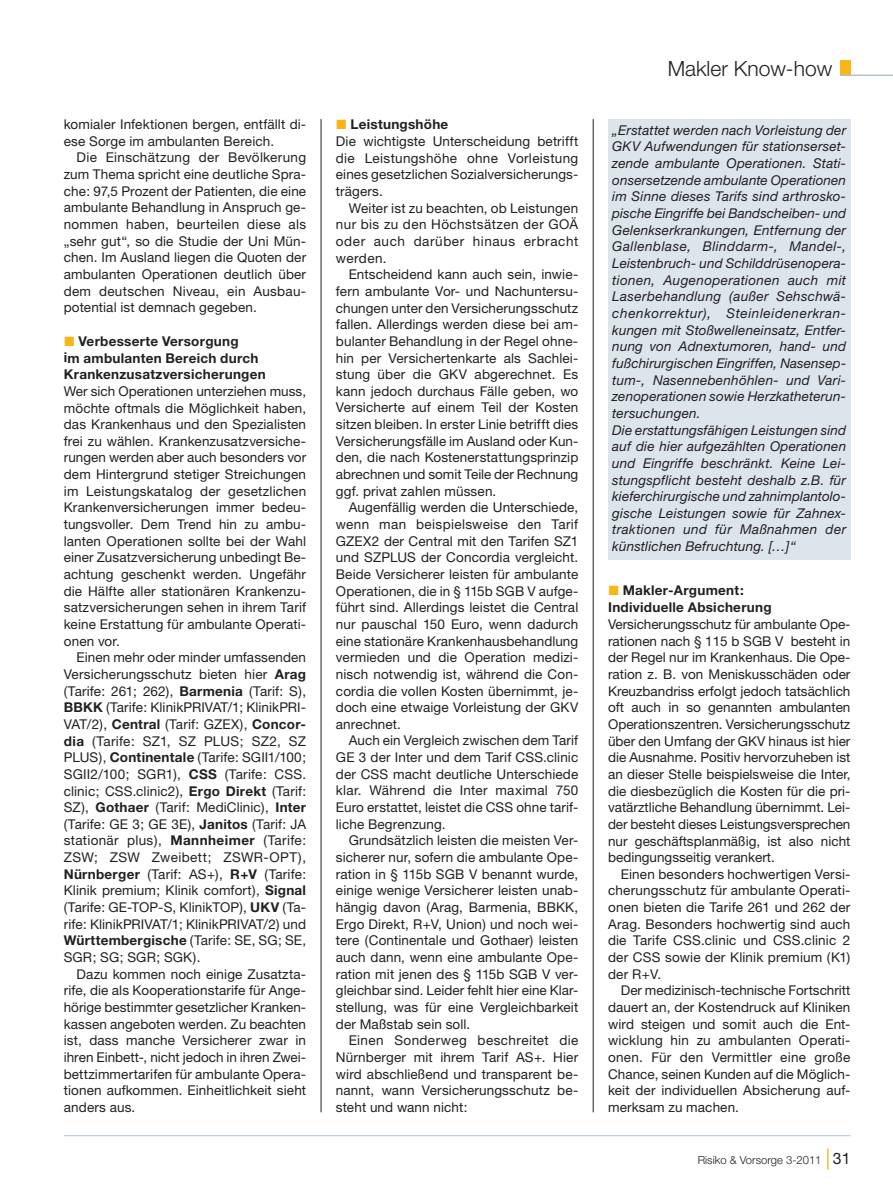
<style>
.page{position:relative;width:893px;height:1191px;background:#fff}
.page>*{position:absolute;margin:0;border:0;box-sizing:border-box;transform-origin:0 0}
.t1{font:300 21px "Helvetica Neue";color:#231f20}
.t2{font:13.5px/16.6px "Helvetica Neue";letter-spacing:.01em;color:#231f20;text-align:justify}
.t3{font:italic 13.5px/16.6px "Helvetica Neue";letter-spacing:.015em;color:#231f20}
.t4{font:700 13.5px/16.8px "Helvetica Neue";letter-spacing:.02em;color:#231f20}
.t5{font:300 11.25px "Helvetica Neue";color:#231f20}
.s1{font-family:"BB Sonderzeichen";font-weight:400;color:#f9b614}
.s2{font-weight:700}
.s3{font-family:"BB Sonderzeichen";color:#f9b614}
.s4{font-weight:400;font-size:15.75px}
</style>
<div class="page">
<div style="left:608px;top:119px;width:242px;height:441px;background:#dce4ec"></div>
<hr style="left:64px;top:1135px;width:786px;height:1px;background:#b0c2d2">
<svg style="left:827px;top:1148px;width:1px;height:21px"></svg>
<div style="left:840px;top:60px;width:10px;height:15px;background:#f9b614"></div>
<hr style="left:840px;top:75px;width:53px;height:1px;background:#b0c2d2">
<hr style="left:321px;top:119px;width:1px;height:993px;background:#231f20">
<hr style="left:593px;top:119px;width:1px;height:993px;background:#231f20">
<p class="t2" style="left:64px;top:117px;width:244px">komialer Infektionen bergen, entfällt di&shy;ese Sorge im ambulanten Bereich.</p>
<p class="t2" style="left:64px;top:151px;width:244px;text-indent:13px">Die Einschätzung der Bevölkerung zum Thema spricht eine deutliche Spra&shy;che: 97,5 Prozent der Patienten, die eine ambulante Behandlung in Anspruch ge&shy;nommen haben, beurteilen diese als „sehr gut“, so die Studie der Uni Mün&shy;chen. Im Ausland liegen die Quoten der ambulanten Operationen deutlich über dem deutschen Niveau, ein Ausbau&shy;potential ist demnach gegeben.</p>
<p class="t4" style="left:64px;top:334px;width:204px"><span class="s1">L</span> Verbesserte Versorgung<br>im ambulanten Bereich durch<br>Krankenzusatzversicherungen</p>
<p class="t2" style="left:64px;top:384px;width:244px">Wer sich Operationen unterziehen muss, möchte oftmals die Möglichkeit haben, das Krankenhaus und den Spezialisten frei zu wählen. Krankenzusatzversiche&shy;rungen werden aber auch besonders vor dem Hintergrund stetiger Streichungen im Leistungskatalog der gesetzlichen Krankenversicherungen immer bedeu&shy;tungsvoller. Dem Trend hin zu ambu&shy;lanten Operationen sollte bei der Wahl einer Zusatzversicherung unbedingt Be&shy;achtung geschenkt werden. Ungefähr die Hälfte aller stationären Krankenzu&shy;satzversicherungen sehen in ihrem Tarif keine Erstattung für ambulante Operati&shy;onen vor.</p>
<p class="t2" style="left:64px;top:650px;width:244px;text-indent:13px">Einen mehr oder minder umfassenden Versicherungsschutz bieten hier <span class="s2">Arag </span>(Tarife: 261; 262), <span class="s2">Barmenia</span> (Tarif: S), <span class="s2">BBKK</span> (Tarife: KlinikPRIVAT/1; KlinikPRI-VAT/2), <span class="s2">Central</span> (Tarif: GZEX), <span class="s2">Concor&shy;dia</span> (Tarife: SZ1, SZ PLUS; SZ2, SZ PLUS), <span class="s2">Continentale</span> (Tarife: SGII1/100; SGII2/100; SGR1), <span class="s2">CSS</span> (Tarife: CSS. clinic; CSS.clinic2), <span class="s2">Ergo Direkt</span> (Tarif:<br>SZ), <span class="s2">Gothaer</span> (Tarif: MediClinic), <span class="s2">Inter </span>(Tarife: GE 3; GE 3E), <span class="s2">Janitos</span> (Tarif: JA stationär plus), <span class="s2">Mannheimer</span> (Tarife:<br>ZSW; ZSW Zweibett; ZSWR-OPT), <span class="s2">Nürnberger</span> (Tarif: AS+), <span class="s2">R+V</span> (Tarife:<br>Klinik premium; Klinik comfort), <span class="s2">Signal </span>(Tarife: GE-TOP-S, KlinikTOP), <span class="s2">UKV</span> (Ta&shy;rife: KlinikPRIVAT/1; KlinikPRIVAT/2) und <span class="s2">Württembergische</span> (Tarife: SE, SG; SE, SGR; SG; SGR; SGK).</p>
<p class="t2" style="left:64px;top:966px;width:244px;text-indent:13px">Dazu kommen noch einige Zusatzta&shy;rife, die als Kooperationstarife für Ange&shy;hörige bestimmter gesetzlicher Kranken&shy;kassen angeboten werden. Zu beachten ist, dass manche Versicherer zwar in ihren Einbett-, nicht jedoch in ihren Zwei&shy;bettzimmertarifen für ambulante Opera&shy;tionen aufkommen. Einheitlichkeit sieht anders aus.</p>
<p class="t2" style="left:336px;top:118px;width:244px;text-align:left"><span class="s3">L</span> <span class="s2">Leistungshöhe<br></span>Die wichtigste Unterscheidung betrifft die Leistungshöhe ohne Vorleistung eines gesetzlichen Sozialversicherungs&shy;trägers.</p>
<p class="t2" style="left:336px;top:201px;width:244px;text-indent:13px">Weiter ist zu beachten, ob Leistungen nur bis zu den Höchstsätzen der GOÄ oder auch darüber hinaus erbracht werden.</p>
<p class="t2" style="left:336px;top:267px;width:244px;text-indent:13px">Entscheidend kann auch sein, inwie&shy;fern ambulante Vor- und Nachuntersu&shy;chungen unter den Versicherungsschutz fallen. Allerdings werden diese bei am&shy;bulanter Behandlung in der Regel ohne&shy;hin per Versichertenkarte als Sachlei&shy;stung über die GKV abgerechnet. Es kann jedoch durchaus Fälle geben, wo Versicherte auf einem Teil der Kosten sitzen bleiben. In erster Linie betrifft dies Versicherungsfälle im Ausland oder Kun&shy;den, die nach Kostenerstattungsprinzip abrechnen und somit Teile der Rechnung ggf. privat zahlen müssen.</p>
<p class="t2" style="left:336px;top:500px;width:244px;text-indent:13px">Augenfällig werden die Unterschiede, wenn man beispielsweise den Tarif GZEX2 der Central mit den Tarifen SZ1 und SZPLUS der Concordia vergleicht.<br>Beide Versicherer leisten für ambulante Operationen, die in § 115b SGB V aufge&shy;führt sind. Allerdings leistet die Central nur pauschal 150 Euro, wenn dadurch eine stationäre Krankenhausbehandlung vermieden und die Operation medizi&shy;nisch notwendig ist, während die Con&shy;cordia die vollen Kosten übernimmt, je&shy;doch eine etwaige Vorleistung der GKV anrechnet.</p>
<p class="t2" style="left:336px;top:733px;width:244px;text-indent:13px">Auch ein Vergleich zwischen dem Tarif GE 3 der Inter und dem Tarif CSS.clinic der CSS macht deutliche Unterschiede klar. Während die Inter maximal 750<br>Euro erstattet, leistet die CSS ohne tarif&shy;liche Begrenzung.</p>
<p class="t2" style="left:336px;top:833px;width:244px;text-indent:13px">Grundsätzlich leisten die meisten Ver&shy;sicherer nur, sofern die ambulante Ope&shy;ration in § 115b SGB V benannt wurde, einige wenige Versicherer leisten unab&shy;hängig davon (Arag, Barmenia, BBKK, Ergo Direkt, R+V, Union) und noch wei&shy;tere (Continentale und Gothaer) leisten auch dann, wenn eine ambulante Ope&shy;ration mit jenen des § 115b SGB V ver&shy;gleichbar sind. Leider fehlt hier eine Klar&shy;stellung, was für eine Vergleichbarkeit der Maßstab sein soll.</p>
<p class="t2" style="left:336px;top:1033px;width:244px;text-indent:13px">Einen Sonderweg beschreitet die Nürnberger mit ihrem Tarif AS+. Hier wird abschließend und transparent be&shy;nannt, wann Versicherungsschutz be&shy;steht und wann nicht:</p>
<h1 class="t1" style="left:668px;top:61px;width:166px">Makler Know-how</h1>
<p class="t3" style="left:612px;top:123px;width:235px">„Erstattet werden nach Vorleistung der GKV Aufwendungen für stationserset&shy;zende ambulante Operationen. Stati&shy;onsersetzende ambulante Operationen im Sinne dieses Tarifs sind arthrosko&shy;pische Eingriffe bei Bandscheiben- und Gelenkserkrankungen, Entfernung der Gallenblase, Blinddarm-, Mandel-, Leis tenbruch- und Schilddrüsenopera&shy;tionen, Augenoperationen auch mit Laserbehandlung (außer Sehschwä&shy;chenkorrektur), Steinleidenerkran&shy;kungen mit Stoßwelleneinsatz, Entfer&shy;nung von Adnextumoren, hand- und fußchirurgischen Eingriffen, Nasensep&shy;tum-, Nasennebenhöhlen- und Vari&shy;zenoperationen sowie Herzkatheterun&shy;tersuchungen.<br>Die erstattungsfähigen Leistungen sind auf die hier aufgezählten Operationen und Eingriffe beschränkt. Keine Lei&shy;stungspflicht besteht deshalb z.B. für kieferchirurgische und zahnimplantolo&shy;gische Leistungen sowie für Zahnex&shy;traktionen und für Maßnahmen der künstlichen Befruchtung. […]“</p>
<p class="t4" style="left:608px;top:583px;width:165px"><span class="s1">L</span> Makler-Argument:<br>Individuelle Absicherung</p>
<p class="t2" style="left:608px;top:617px;width:244px">Versicherungsschutz für ambulante Ope&shy;rationen nach § 115 b SGB V besteht in der Regel nur im Krankenhaus. Die Ope&shy;ration z. B. von Meniskusschäden oder Kreuzbandriss erfolgt jedoch tatsächlich oft auch in so genannten ambulanten Operationszentren. Versicherungsschutz über den Umfang der GKV hinaus ist hier die Ausnahme. Positiv hervorzuheben ist an dieser Stelle beispielsweise die Inter, die diesbezüglich die Kosten für die pri&shy;vatärztliche Behandlung übernimmt. Lei&shy;der besteht dieses Leistungsversprechen nur geschäftsplanmäßig, ist also nicht bedingungsseitig verankert.</p>
<p class="t2" style="left:608px;top:867px;width:244px;text-indent:13px">Einen besonders hochwertigen Versi&shy;cherungsschutz für ambulante Operati&shy;onen bieten die Tarife 261 und 262 der Arag. Besonders hochwertig sind auch die Tarife CSS.clinic und CSS.clinic 2 der CSS sowie der Klinik premium (K1) der R+V.</p>
<p class="t2" style="left:608px;top:983px;width:244px;text-indent:13px">Der medizinisch-technische Fortschritt dauert an, der Kostendruck auf Kliniken wird steigen und somit auch die Ent&shy;wicklung hin zu ambulanten Operati&shy;onen. Für den Vermittler eine große Chance, seinen Kunden auf die Möglich&shy;keit der individuellen Ab sicherung auf&shy;merksam zu machen.</p>
<p class="t5" style="left:698px;top:1155px;width:154px">Risiko &amp; Vorsorge 3-2011 <span class="s4">31</span></p>
</div>
